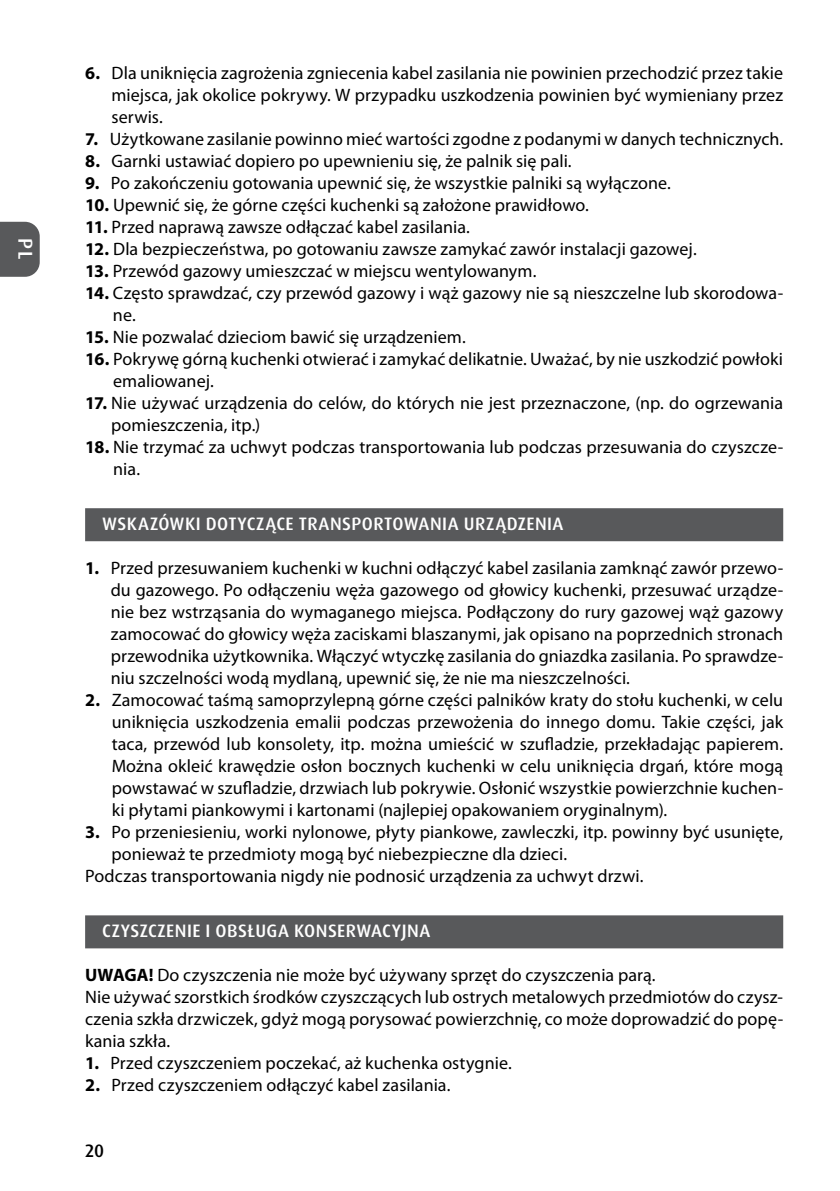
<style>
.page{position:relative;width:840px;height:1191px;background:#fff}
.page>*{position:absolute;margin:0;border:0;box-sizing:border-box;transform-origin:0 0}
.t1{font:500 20px "Dax Pro";color:#fff}
.t2{font:18px/22px "Myriad Pro";letter-spacing:.005em;color:#000}
.t3{font:500 18px "Dax Pro";letter-spacing:.025em;color:#fff}
.t4{font:500 18px "Dax Pro";color:#000}
.s1{font-weight:700}
</style>
<div class="page">
<svg style="left:0;top:222px;width:40px;height:55px;background:#606163"></svg>
<div style="left:85px;top:508px;width:697px;height:33px;background:#58595b"></div>
<div style="left:85px;top:915px;width:697px;height:33px;background:#58595b"></div>
<p class="t1" style="left:38px;top:238px;width:23px;rotate:90deg">PL</p>
<p class="t2" style="left:111px;top:62px;width:673px;text-align:justify;text-indent:-26px"><span class="s1">6.</span> Dla uniknięcia zagrożenia zgniecenia kabel zasilania nie powinien przechodzić przez takie miejsca, jak okolice pokrywy. W przypadku uszkodzenia powinien być wymieniany przez serwis.</p>
<p class="t2" style="left:85px;top:128px;width:699px"><span class="s1">7.</span> Użytkowane zasilanie powinno mieć wartości zgodne z podanymi w danych technicznych.</p>
<p class="t2" style="left:85px;top:150px;width:488px"><span class="s1">8.</span> Garnki ustawiać dopiero po upewnieniu się, że palnik się pali.</p>
<p class="t2" style="left:85px;top:172px;width:587px"><span class="s1">9.</span> Po zakończeniu gotowania upewnić się, że wszystkie palniki są wyłączone.</p>
<p class="t2" style="left:85px;top:194px;width:505px"><span class="s1">10.</span> Upewnić się, że górne części kuchenki są założone prawidłowo.</p>
<p class="t2" style="left:85px;top:216px;width:386px"><span class="s1">11.</span> Przed naprawą zawsze odłączać kabel zasilania.</p>
<p class="t2" style="left:85px;top:238px;width:612px"><span class="s1">12.</span> Dla bezpieczeństwa, po gotowaniu zawsze zamykać zawór instalacji gazowej.</p>
<p class="t2" style="left:85px;top:260px;width:452px"><span class="s1">13.</span> Przewód gazowy umieszczać w miejscu wentylowanym.</p>
<p class="t2" style="left:113px;top:282px;width:671px;text-indent:-28px"><span class="s1">14.</span> Często sprawdzać, czy przewód gazowy i wąż gazowy nie są nieszczelne lub skorodowa&shy;ne.</p>
<p class="t2" style="left:85px;top:326px;width:382px"><span class="s1">15.</span> Nie pozwalać dzieciom bawić się urządzeniem.</p>
<p class="t2" style="left:113px;top:348px;width:671px;text-indent:-28px"><span class="s1">16.</span> Pokrywę górną kuchenki otwierać i zamykać delikatnie. Uważać, by nie uszkodzić powłoki emaliowanej.</p>
<p class="t2" style="left:111px;top:392px;width:673px;text-indent:-26px"><span class="s1">17.</span> Nie używać urządzenia do celów, do których nie jest przeznaczone, (np. do ogrzewania pomieszczenia, itp.)</p>
<p class="t2" style="left:113px;top:436px;width:671px;text-indent:-28px"><span class="s1">18.</span> Nie trzymać za uchwyt podczas transportowania lub podczas przesuwania do czyszcze&shy;nia.</p>
<p class="t3" style="left:102px;top:512px;width:462px">WSKAZÓWKI DOTYCZĄCE TRANSPORTOWANIA URZĄDZENIA</p>
<p class="t2" style="left:111px;top:557px;width:673px;text-align:justify;text-indent:-26px"><span class="s1">1.</span> Przed przesuwaniem kuchenki w kuchni odłączyć kabel zasilania zamknąć zawór przewo&shy;du gazowego. Po odłączeniu węża gazowego od głowicy kuchenki, przesuwać urządze&shy;nie bez wstrząsania do wymaganego miejsca. Podłączony do rury gazowej wąż gazowy zamocować do głowicy węża zaciskami blaszanymi, jak opisano na poprzednich stronach przewodnika użytkownika. Włączyć wtyczkę zasilania do gniazdka zasilania. Po sprawdze&shy;niu szczelności wodą mydlaną, upewnić się, że nie ma nieszczelności.</p>
<p class="t2" style="left:112px;top:689px;width:672px;text-align:justify;text-indent:-27px"><span class="s1">2.</span> Zamocować taśmą samoprzylepną górne części palników kraty do stołu kuchenki, w celu uniknięcia uszkodzenia emalii podczas przewożenia do innego domu. Takie części, jak taca, przewód lub konsolety, itp. można umieścić w szufladzie, przekładając papierem.<br>Można okleić krawędzie osłon bocznych kuchenki w celu uniknięcia drgań, które mogą powstawać w szufladzie, drzwiach lub pokrywie. Osłonić wszystkie powierzchnie kuchen&shy;ki płytami piankowymi i kartonami (najlepiej opakowaniem oryginalnym).</p>
<p class="t2" style="left:85px;top:821px;width:699px"><span class="s1">3.</span> Po przeniesieniu, worki nylonowe, płyty piankowe, zawleczki, itp. powinny być usunięte,</p>
<p class="t2" style="left:111px;top:843px;width:457px">ponieważ te przedmioty mogą być niebezpieczne dla dzieci.</p>
<p class="t2" style="left:85px;top:865px;width:559px">Podczas transportowania nigdy nie podnosić urządzenia za uchwyt drzwi.</p>
<p class="t3" style="left:102px;top:919px;width:329px">CZYSZCZENIE I OBSŁUGA KONSERWACYJNA</p>
<p class="t2" style="left:85px;top:964px;width:699px"><span class="s1">UWAGA!</span> Do czyszczenia nie może być używany sprzęt do czyszczenia parą.<br>Nie używać szorstkich środków czyszczących lub ostrych metalowych przedmiotów do czysz&shy;czenia szkła drzwiczek, gdyż mogą porysować powierzchnię, co może doprowadzić do popę&shy;kania szkła.</p>
<p class="t2" style="left:85px;top:1052px;width:428px"><span class="s1">1.</span> Przed czyszczeniem poczekać, aż kuchenka ostygnie.</p>
<p class="t2" style="left:85px;top:1074px;width:366px"><span class="s1">2.</span> Przed czyszczeniem odłączyć kabel zasilania.</p>
<p class="t4" style="left:85px;top:1139px;width:21px">20</p>
</div>
